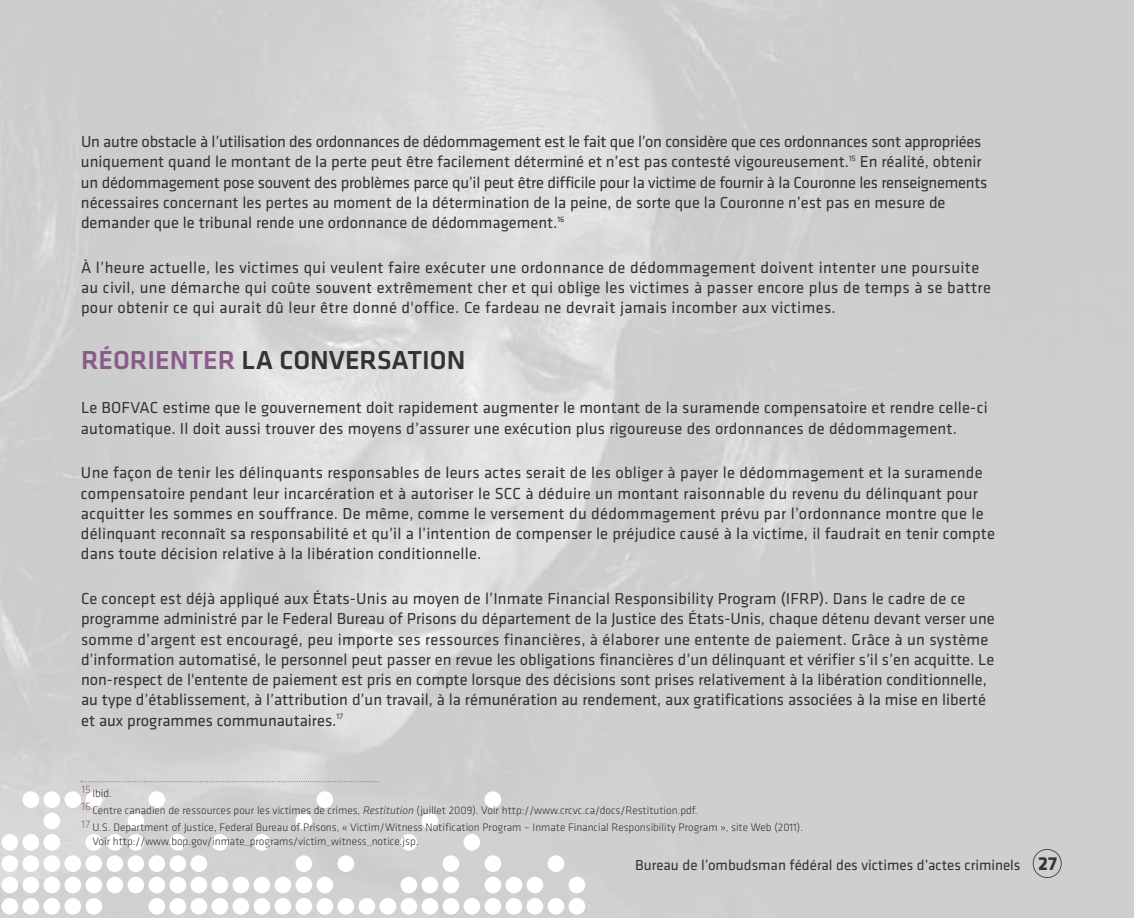
<style>
.page{position:relative;width:1134px;height:918px;background:#fff}
.page>*{position:absolute;margin:0;border:0;box-sizing:border-box;transform-origin:0 0}
.t1{font:500 27px "Klavika";color:#333}
.t2{font:16.5px/20.2px "Klavika";letter-spacing:.01em;color:#333}
.t3{font:15px "Klavika";color:#333}
.t4{font:300 11.25px/17.2px "Klavika";color:#333}
.s1{color:#8a5b8a}
.s2{font-style:italic}
.s3{font-weight:700;font-size:19.5px}
</style>
<div class="page">
<img style="left:0;top:0;width:1134px;height:918px">
<div style="left:1033px;top:849px;width:29px;height:29px;border:2px solid #333;border-radius:50%"></div>
<svg style="left:0;top:791px;width:590px;height:127px;fill:#d1d1d1"></svg>
<svg style="left:81px;top:781px;width:298px;height:1px"></svg>
<p class="t2" style="left:81px;top:133px;width:908px">Un autre obstacle à l’utilisation des ordonnances de dédommagement est le fait que l’on considère que ces ordonnances sont appropriées uniquement quand le montant de la perte peut être facilement déterminé et n’est pas contesté vigoureusement.<sup>15</sup> En réalité, obtenir un dédommagement pose souvent des problèmes parce qu’il peut être difficile pour la victime de fournir à la Couronne les renseignements nécessaires concernant les pertes au moment de la détermination de la peine, de sorte que la Couronne n’est pas en mesure de demander que le tribunal rende une ordonnance de dédommagement.<sup>16</sup></p>
<p class="t2" style="left:81px;top:259px;width:912px">À l’heure actuelle, les victimes qui veulent faire exécuter une ordonnance de dédommagement doivent intenter une poursuite au civil, une démarche qui coûte souvent extrêmement cher et qui oblige les victimes à passer encore plus de temps à se battre pour obtenir ce qui aurait dû leur être donné d'office. Ce fardeau ne devrait jamais incomber aux victimes.</p>
<h1 class="t1" style="left:81px;top:350px;width:386px"><span class="s1">RÉORIENTER</span> LA CONVERSATION</h1>
<p class="t2" style="left:81px;top:399px;width:908px">Le BOFVAC estime que le gouvernement doit rapidement augmenter le montant de la suramende compensatoire et rendre celle-ci automatique. Il doit aussi trouver des moyens d’assurer une exécution plus rigoureuse des ordonnances de dédommagement.</p>
<p class="t2" style="left:81px;top:464px;width:916px">Une façon de tenir les délinquants responsables de leurs actes serait de les obliger à payer le dédommagement et la suramende compensatoire pendant leur incarcération et à autoriser le SCC à déduire un montant raisonnable du revenu du délinquant pour acquitter les sommes en souffrance. De même, comme le versement du dédommagement prévu par l’ordonnance montre que le délinquant reconnaît sa responsabilité et qu’il a l’intention de compenser le préjudice causé à la victime, il faudrait en tenir compte dans toute décision relative à la libération conditionnelle.</p>
<p class="t2" style="left:81px;top:590px;width:915px">Ce concept est déjà appliqué aux États-Unis au moyen de l’Inmate Financial Responsibility Program (IFRP). Dans le cadre de ce programme administré par le Federal Bureau of Prisons du département de la Justice des États-Unis, chaque détenu devant verser une somme d’argent est encouragé, peu importe ses ressources financières, à élaborer une entente de paiement. Grâce à un système d’information automatisé, le personnel peut passer en revue les obligations financières d’un délinquant et vérifier s’il s’en acquitte. Le non-respect de l'entente de paiement est pris en compte lorsque des décisions sont prises relativement à la libération conditionnelle, au type d’établissement, à l’attribution d’un travail, à la rémunération au rendement, aux gratifications associées à la mise en liberté et aux programmes communautaires.<sup>17</sup></p>
<p class="t4" style="left:82px;top:786px;width:723px"><sup>15</sup> Ibid.<br><sup>16</sup>Centre canadien de ressources pour les victimes de crimes, <span class="s2">Restitution</span> (juillet 2009). Voir http://www.crcvc.ca/docs/Restitution.pdf.<br><sup>17</sup> U.S. Department of Justice, Federal Bureau of Prisons, « Victim/Witness Notification Program – Inmate Financial Responsibility Program », site Web (2011).</p>
<p class="t4" style="left:92px;top:834px;width:328px">Voir http://www.bop.gov/inmate_programs/victim_witness_notice.jsp.</p>
<p class="t3" style="left:635px;top:859px;width:423px">Bureau de l’ombudsman fédéral des victimes d’actes criminels <span class="s3">27</span></p>
</div>
